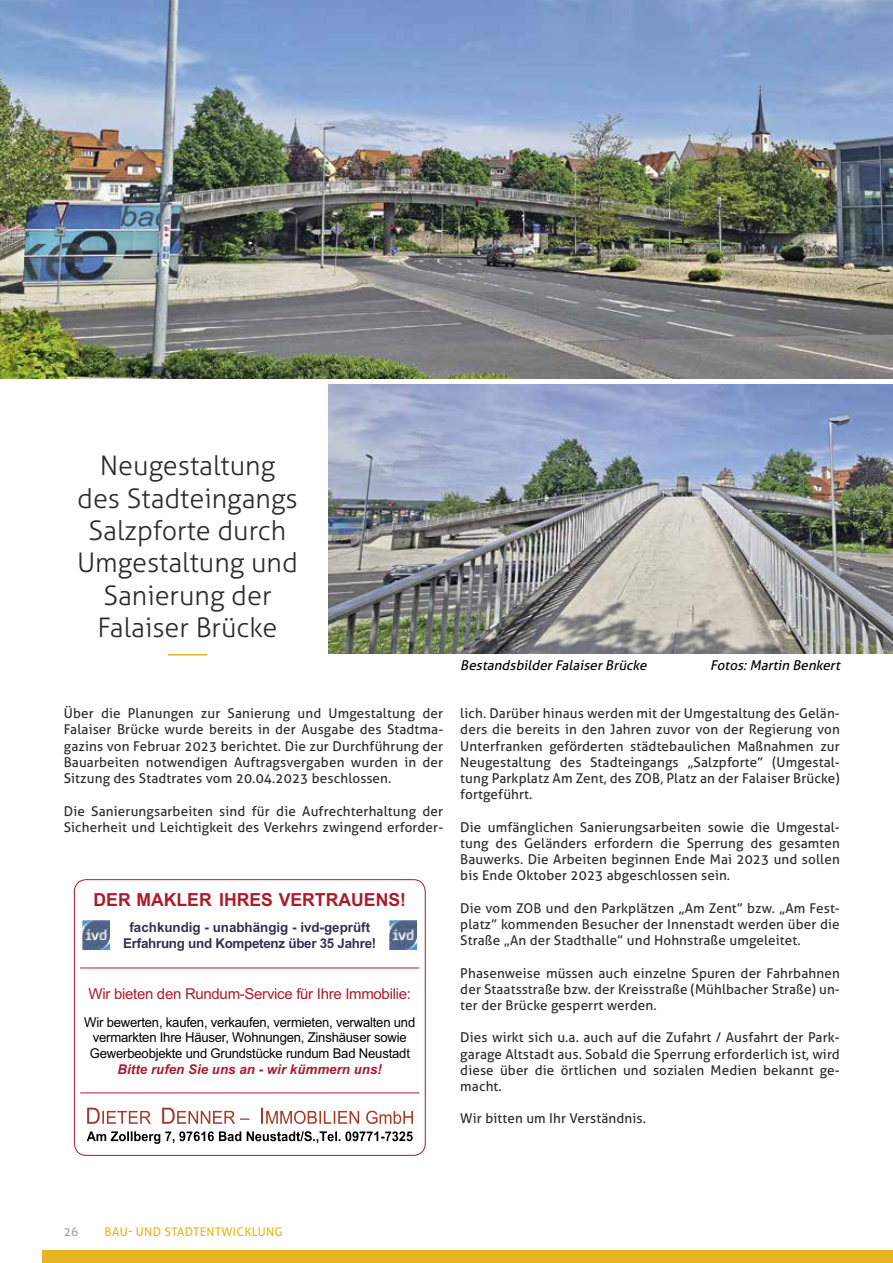
<style>
.page{position:relative;width:893px;height:1263px;background:#fff}
.page>*{position:absolute;margin:0;border:0;box-sizing:border-box;transform-origin:0 0}
.t1{font:300 27px/32.4px "Aller";color:#2c2c2c;text-align:center}
.t2{font:700 18px "Arial";color:#aa1c2b}
.t3{font:15px "Arial";letter-spacing:-.02em;color:#aa1c2b}
.t4{font:13.5px/16.2px "Aller";letter-spacing:.01em;color:#2c2c2c;text-align:justify}
.t5{font:13.5px/15.8px "Arial";letter-spacing:-.015em;color:#000;text-align:center}
.t6{font:700 13.5px/16.2px "Arial";letter-spacing:-.01em;color:#313254;text-align:center}
.t7{font:italic 13.5px "Aller";color:#000}
.t8{font:italic 700 13.5px "Arial";color:#aa1c2b}
.t9{font:12px "Aller";letter-spacing:.025em;color:#e4b720}
.t10{font:12px "Aller";color:#a3a3a3}
</style>
<div class="page">
<hr style="left:168px;top:654px;width:39px;height:1px;background:#e4b720">
<div style="left:74px;top:879px;width:352px;height:277px;border:1px solid #aa1c2b;border-radius:12px"></div>
<hr style="left:80px;top:967px;width:339px;height:1px;background:#aa1c2b">
<hr style="left:80px;top:1092px;width:339px;height:1px;background:#aa1c2b">
<svg style="left:87px;top:1108px;width:64px;height:16px"></svg>
<svg style="left:162px;top:1108px;width:197px;height:16px"></svg>
<svg style="left:366px;top:1111px;width:47px;height:13px"></svg>
<svg style="left:87px;top:1131px;width:154px;height:13px"></svg>
<svg style="left:247px;top:1131px;width:166px;height:12px"></svg>
<img style="left:389px;top:921px;width:28px;height:28px">
<img style="left:82px;top:921px;width:28px;height:28px">
<div style="left:43px;top:1250px;width:850px;height:13px;background:#e4b720"></div>
<img style="left:328px;top:385px;width:565px;height:268px">
<img style="left:0;top:0;width:893px;height:378px">
<h1 class="t1" style="left:77px;top:449px;width:222px">Neugestaltung des Stadteingangs<br>Salzpforte durch<br>Umgestaltung und<br>Sanierung der<br>Falaiser Brücke</h1>
<p class="t4" style="left:64px;top:705px;width:381px">Über die Planungen zur Sanierung und Umgestaltung der Falaiser Brücke wurde bereits in der Ausgabe des Stadtma&shy;gazins von Februar 2023 berichtet. Die zur Durchführung der Bauarbeiten notwendigen Auftragsvergaben wurden in der Sitzung des Stadtrates vom 20.04.2023 beschlossen.</p>
<p class="t4" style="left:64px;top:802px;width:381px">Die Sanierungsarbeiten sind für die Aufrechterhaltung der<br>Sicherheit und Leichtigkeit des Verkehrs zwingend erforder-</p>
<h2 class="t2" style="left:94px;top:887px;width:314px">DER MAKLER IHRES VERTRAUENS!</h2>
<p class="t6" style="left:123px;top:919px;width:254px">fachkundig - unabhängig - ivd-geprüft<br>Erfahrung und Kompetenz über 35 Jahre!</p>
<p class="t3" style="left:89px;top:983px;width:324px">Wir bieten den Rundum-Service für Ihre Immobilie:</p>
<p class="t5" style="left:84px;top:1014px;width:333px">Wir bewerten, kaufen, verkaufen, vermieten, verwalten und vermarkten Ihre Häuser, Wohnungen, Zinshäuser sowie<br>Gewerbeobjekte und Grundstücke rundum Bad Neustadt</p>
<p class="t8" style="left:118px;top:1060px;width:266px">Bitte rufen Sie uns an - wir kümmern uns!</p>
<p class="t7" style="left:460px;top:657px;width:191px">BestandsbilderFalaiserBrücke</p>
<p class="t7" style="left:710px;top:657px;width:134px">Fotos:Martin Benkert</p>
<p class="t4" style="left:460px;top:705px;width:381px">lich. Darüber hinaus werden mit der Umgestaltung des Gelän&shy;ders die bereits in den Jahren zuvor von der Regierung von Unterfranken geförderten städtebaulichen Maßnahmen zur Neugestaltung des Stadteingangs „Salzpforte” (Umgestal&shy;tung Parkplatz Am Zent, des ZOB, Platz an der Falaiser Brücke) fortgeführt.</p>
<p class="t4" style="left:460px;top:819px;width:381px">Die umfänglichen Sanierungsarbeiten sowie die Umgestal&shy;tung des Geländers erfordern die Sperrung des gesamten Bauwerks. Die Arbeiten beginnen Ende Mai 2023 und sollen bis Ende Oktober 2023 abgeschlossen sein.</p>
<p class="t4" style="left:460px;top:900px;width:381px">Die vom ZOB und den Parkplätzen „Am Zent” bzw. „Am Fest&shy;platz” kommenden Besucher der Innenstadt werden über die Straße „An der Stadthalle” und Hohnstraße umgeleitet.</p>
<p class="t4" style="left:460px;top:964px;width:381px">Phasenweise müssen auch einzelne Spuren der Fahrbahnen der Staatsstraße bzw. der Kreisstraße (Mühlbacher Straße) un&shy;ter der Brücke gesperrt werden.</p>
<p class="t4" style="left:460px;top:1029px;width:381px">Dies wirkt sich u.a. auch auf die Zufahrt / Ausfahrt der Park&shy;garage Altstadt aus. Sobald die Sperrung erforderlich ist, wird diese über die örtlichen und sozialen Medien bekannt ge&shy;macht.</p>
<p class="t4" style="left:460px;top:1110px;width:187px">Wir bitten um Ihr Verständnis.</p>
<p class="t10" style="left:64px;top:1224px;width:16px">26</p>
<p class="t9" style="left:105px;top:1224px;width:180px">BAU- UND STADTENTWICKLUNG</p>
</div>
